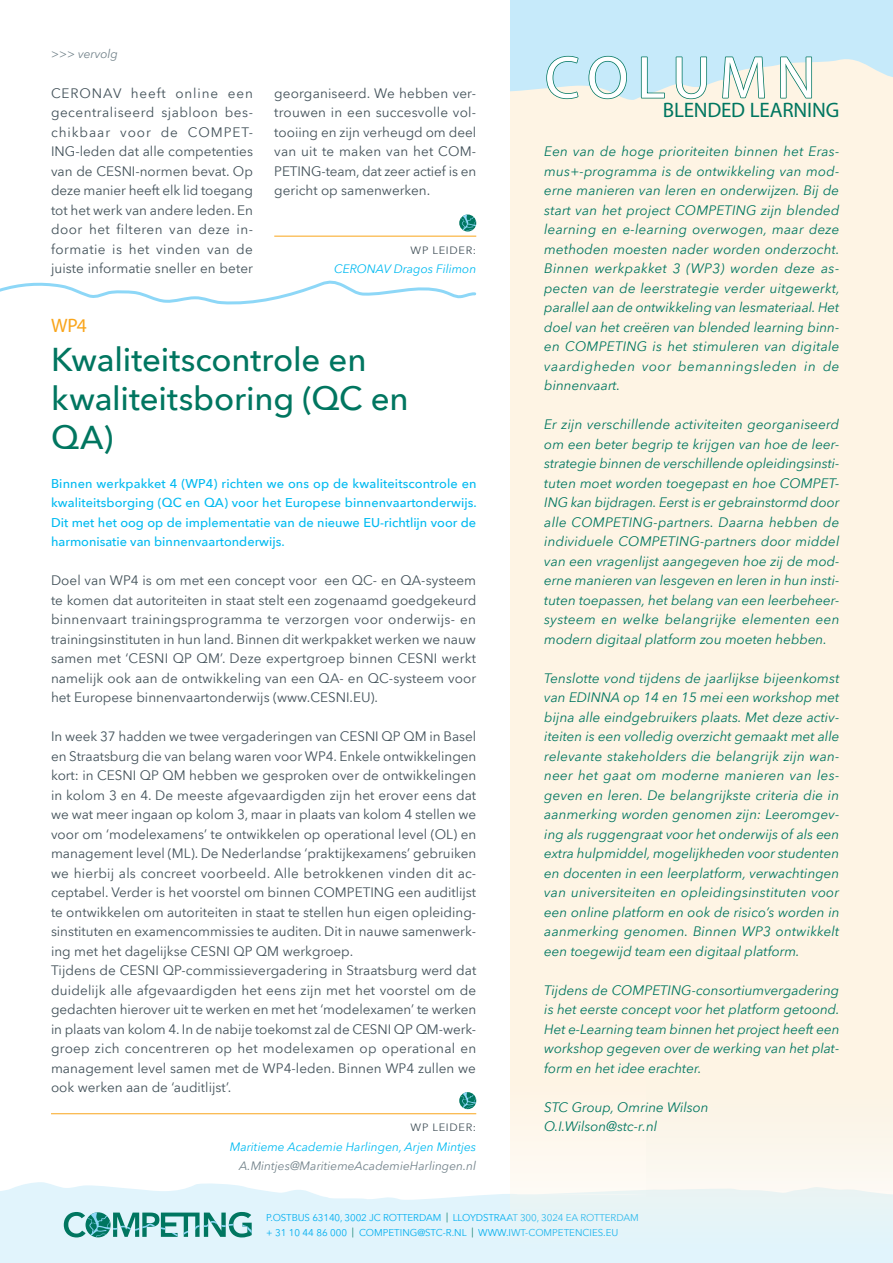
<style>
.page{position:relative;width:893px;height:1263px;background:#fff}
.page>*{position:absolute;margin:0;border:0;box-sizing:border-box;transform-origin:0 0}
.COLUMN_kop{font:60px "Myriad Pro";letter-spacing:.145em;color:#fff}
.KOP{font:500 33px/39px "Avenir Next";letter-spacing:-.005em;color:#007660}
.COLUMN_van{font:21px "Myriad Pro";letter-spacing:-.005em;color:#007660}
.KOP_WP{font:19.5px "Myriad Pro";color:#f9a51b}
.TXT_plat{font:13.5px/19.5px "Avenir Next";color:#425159;text-align:justify}
.COLUMN_txt{font:italic 13.5px/19.5px "Avenir Next";color:#007660;text-align:justify}
.TXT_inleiding{font:500 12.75px/19.5px "Avenir Next";color:#00baf1;text-align:justify}
.Auteur{font:italic 12px "Avenir Next";color:#00baf1}
.mail{font:italic 12px "Avenir Next";color:#72828a}
.Functie{font:10.5px "Avenir Next";letter-spacing:.06em;color:#425159;scale:1.05 1}
.t1{font:9.75px/15px "Avenir Next";letter-spacing:-.01em;color:#00aeef}
</style>
<div class="page">
<svg style="left:0;top:1182px;width:893px;height:81px;background:#e4f5fc"></svg>
<svg style="left:64px;top:1212px;width:188px;height:25px;background:#75b8b4"></svg>
<div style="left:510px;top:0;width:383px;height:1248px;background:#fef4e4"></div>
<svg style="left:510px;top:0;width:383px;height:100px"></svg>
<hr style="left:274px;top:236px;width:202px;height:1px;background:#f9a51b">
<svg style="left:459px;top:214px;width:17px;height:18px"></svg>
<hr style="left:51px;top:1113px;width:425px;height:1px;background:#f9a51b">
<svg style="left:459px;top:1092px;width:17px;height:17px"></svg>
<svg style="left:0;top:280px;width:477px;height:25px"></svg>
<p class="mail" style="left:51px;top:44px;width:69px">&gt;&gt;&gt; vervolg</p>
<p class="TXT_plat" style="left:51px;top:82px;width:204px">CERONAV heeft online een gecentraliseerd sjabloon bes&shy;chikbaar voor de COMPET-ING-leden dat alle competenties van de CESNI-normen bevat. Op deze manier heeft elk lid toegang tot het werk van andere leden. En door het filteren van deze in&shy;formatie is het vinden van de juiste informatie sneller en beter</p>
<p class="TXT_plat" style="left:274px;top:82px;width:203px">georganiseerd. We hebben ver&shy;trouwen in een succesvolle vol&shy;tooiing en zijn verheugd om deel van uit te maken van het COM-PETING-team, dat zeer actief is en gericht op samenwerken.</p>
<p class="Functie" style="left:411px;top:241px;width:64px">WP LEIDER:</p>
<p class="Auteur" style="left:334px;top:259px;width:144px">CERONAV Dragos Filimon</p>
<p class="KOP_WP" style="left:51px;top:313px;width:37px">WP4</p>
<p class="KOP" style="left:51px;top:338px;width:359px">Kwaliteitscontrole en kwaliteitsboring (QC en<br>QA)</p>
<p class="TXT_inleiding" style="left:51px;top:473px;width:427px">Binnen werkpakket 4 (WP4) richten we ons op de kwaliteitscontrole en kwaliteitsborging (QC en QA) voor het Europese binnenvaartonderwijs.<br>Dit met het oog op de implementatie van de nieuwe EU-richtlijn voor de harmonisatie van binnenvaartonderwijs.</p>
<p class="TXT_plat" style="left:51px;top:570px;width:427px">Doel van WP4 is om met een concept voor een QC- en QA-systeem te komen dat autoriteiten in staat stelt een zogenaamd goedgekeurd binnenvaart trainingsprogramma te verzorgen voor onderwijs- en trainingsinstituten in hun land. Binnen dit werkpakket werken we nauw samen met ‘CESNI QP QM’. Deze expertgroep binnen CESNI werkt namelijk ook aan de ontwikkeling van een QA- en QC-systeem voor het Europese binnenvaartonderwijs (www.CESNI.EU).</p>
<p class="TXT_plat" style="left:51px;top:726px;width:427px">In week 37 hadden we twee vergaderingen van CESNI QP QM in Basel en Straatsburg die van belang waren voor WP4. Enkele ontwikkelingen kort: in CESNI QP QM hebben we gesproken over de ontwikkelingen in kolom 3 en 4. De meeste afgevaardigden zijn het erover eens dat we wat meer ingaan op kolom 3, maar in plaats van kolom 4 stellen we voor om ‘modelexamens’ te ontwikkelen op operational level (OL) en management level (ML). De Nederlandse ‘praktijkexamens’ gebruiken we hierbij als concreet voorbeeld. Alle betrokkenen vinden dit ac&shy;ceptabel. Verder is het voorstel om binnen COMPETING een auditlijst te ontwikkelen om autoriteiten in staat te stellen hun eigen opleiding&shy;sinstituten en examencommissies te auditen. Dit in nauwe samenwerk&shy;ing met het dagelijkse CESNI QP QM werkgroep.</p>
<p class="TXT_plat" style="left:51px;top:960px;width:427px">Tijdens de CESNI QP-commissievergadering in Straatsburg werd dat duidelijk alle afgevaardigden het eens zijn met het voorstel om de gedachten hierover uit te werken en met het ‘modelexamen’ te werken in plaats van kolom 4. In de nabije toekomst zal de CESNI QP QM-werk&shy;groep zich concentreren op het modelexamen op operational en management level samen met de WP4-leden. Binnen WP4 zullen we ook werken aan de ‘auditlijst’.</p>
<p class="Functie" style="left:411px;top:1118px;width:64px">WP LEIDER:</p>
<p class="Auteur" style="left:230px;top:1136px;width:248px">Maritieme Academie Harlingen, Arjen Mintjes</p>
<p class="mail" style="left:239px;top:1156px;width:239px">A.Mintjes@MaritiemeAcademieHarlingen.nl</p>
<p class="COLUMN_kop" style="left:545px;top:41px;width:272px">COLUMN</p>
<p class="COLUMN_van" style="left:663px;top:97px;width:178px">BLENDED LEARNING</p>
<p class="COLUMN_txt" style="left:544px;top:141px;width:297px">Een van de hoge prioriteiten binnen het Eras&shy;mus+-programma is de ontwikkeling van mod&shy;erne manieren van leren en onderwijzen. Bij de start van het project COMPETING zijn blended learning en e-learning overwogen, maar deze methoden moesten nader worden onderzocht.<br>Binnen werkpakket 3 (WP3) worden deze as&shy;pecten van de leerstrategie verder uitgewerkt, parallel aan de ontwikkeling van lesmateriaal. Het doel van het creëren van blended learning binn&shy;en COMPETING is het stimuleren van digitale vaardigheden voor bemanningsleden in de binnenvaart.</p>
<p class="COLUMN_txt" style="left:544px;top:414px;width:297px">Er zijn verschillende activiteiten georganiseerd om een beter begrip te krijgen van hoe de leer&shy;strategie binnen de verschillende opleidingsinsti&shy;tuten moet worden toegepast en hoe COMPET-ING kan bijdragen. Eerst is er gebrainstormd door alle COMPETING-partners. Daarna hebben de individuele COMPETING-partners door middel van een vragenlijst aangegeven hoe zij de mod&shy;erne manieren van lesgeven en leren in hun insti&shy;tuten toepassen, het belang van een leerbeheer&shy;systeem en welke belangrijke elementen een modern digitaal platform zou moeten hebben.</p>
<p class="COLUMN_txt" style="left:544px;top:667px;width:297px">Tenslotte vond tijdens de jaarlijkse bijeenkomst van EDINNA op 14 en 15 mei een workshop met bijna alle eindgebruikers plaats. Met deze activ&shy;iteiten is een volledig overzicht gemaakt met alle relevante stakeholders die belangrijk zijn wan&shy;neer het gaat om moderne manieren van les&shy;geven en leren. De belangrijkste criteria die in aanmerking worden genomen zijn: Leeromgev&shy;ing als ruggengraat voor het onderwijs of als een extra hulpmiddel, mogelijkheden voor studenten en docenten in een leerplatform, verwachtingen van universiteiten en opleidingsinstituten voor een online platform en ook de risico’s worden in aanmerking genomen. Binnen WP3 ontwikkelt een toegewijd team een digitaal platform.</p>
<p class="COLUMN_txt" style="left:544px;top:979px;width:297px">Tijdens de COMPETING-consortiumvergadering is het eerste concept voor het platform getoond.<br>Het e-Learning team binnen het project heeft een workshop gegeven over de werking van het plat&shy;form en het idee erachter.</p>
<p class="COLUMN_txt" style="left:544px;top:1096px;width:166px">STC Group, Omrine Wilson</p>
<p class="COLUMN_txt" style="left:544px;top:1116px;width:114px">O.I.Wilson@stc-r.nl</p>
<p class="t1" style="left:266px;top:1210px;width:374px">P.OSTBUS 63140, 3002 JC ROTTERDAM <sup>|</sup> LLOYDSTRAAT 300, 3024 EA ROTTERDAM + 31 10 44 86 000 <sup>|</sup> COMPETING@STC-R.NL <sup>|</sup> WWW.IWT-COMPETENCIES.EU</p>
</div>
